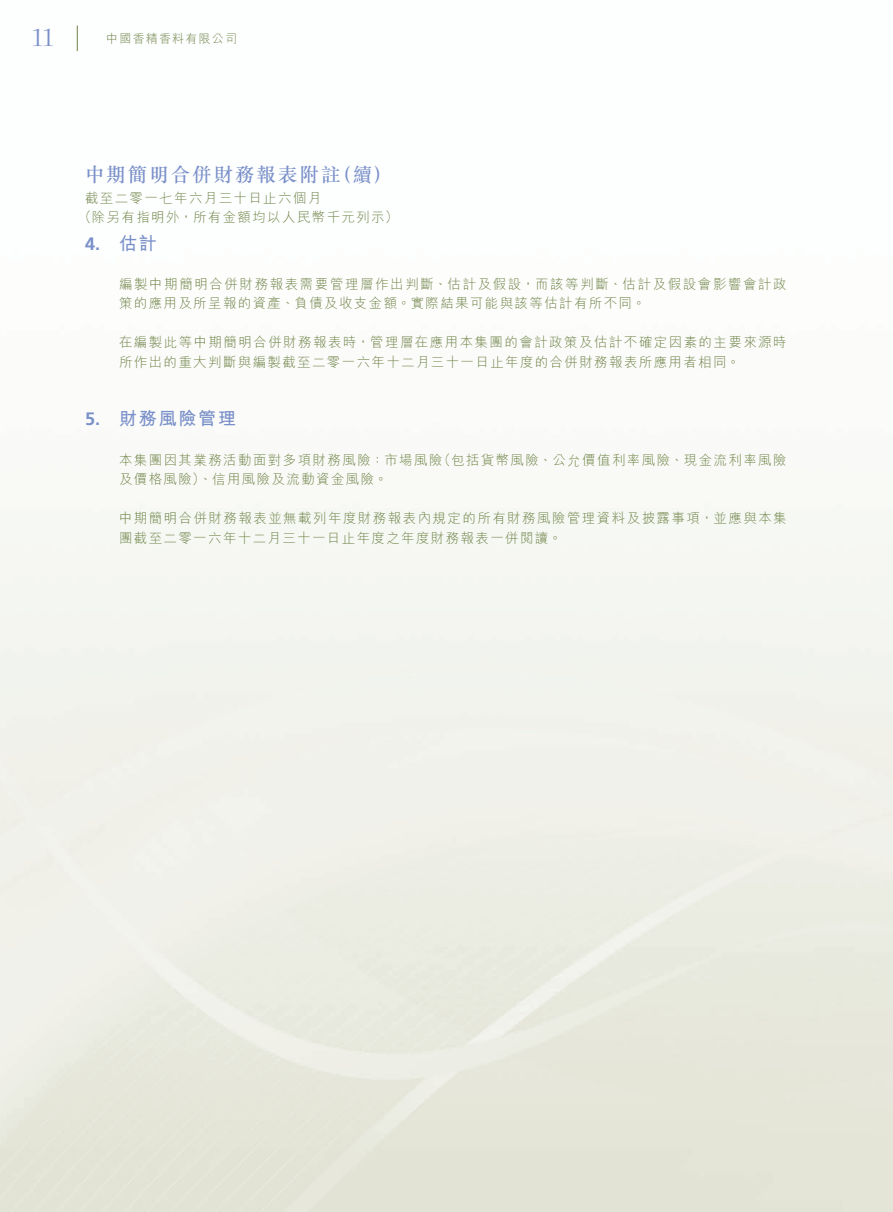
<style>
.page{position:relative;width:893px;height:1212px;background:#fff}
.page>*{position:absolute;margin:0;border:0;box-sizing:border-box;transform-origin:0 0}
.t1{font:24px "Charlemagne Std";color:#7a90c9}
.t2{font:500 19.5px "M Sung HK";letter-spacing:.1em;color:#7a90c9}
.t3{font:700 18px "M Hei HK";letter-spacing:.1em;color:#7a90c9}
.t4{font:700 18px "Frutiger LT Std";color:#7a90c9}
.t5{font:300 13.5px/19.5px "M Hei HK";letter-spacing:.105em;color:#6e8245}
.t6{font:300 12px "M Hei HK";letter-spacing:.1em;color:#6e8245}
.s1{font-family:"M Hei HK"}
.s2{font-family:"Frutiger LT Std"}
</style>
<div class="page">
<svg style="left:77px;top:26px;width:1px;height:25px"></svg>
<h1 class="t1" style="left:32px;top:24px;width:24px">11</h1>
<p class="t6" style="left:106px;top:32px;width:132px">中國香精香料有限公司</p>
<h2 class="t2" style="left:85px;top:161px;width:308px">中期簡明合併財務報表附註（續）</h2>
<p class="t5" style="left:78px;top:188px;width:321px;text-indent:7px">截至二零一七年六月三十日止六個月<br>（除另有指明外，所有金額均以人民幣千元列示）</p>
<h3 class="t4" style="left:85px;top:233px;width:73px">4. <span class="s1">估計</span></h3>
<p class="t5" style="left:119px;top:274px;width:669px">編製中期簡明合併財務報表需要管理層作出判斷、估計及假設，而該等判斷、估計及假設會影響會計政策的應用及所呈報的資產、負債及收支金額。實際結果可能與該等估計有所不同。</p>
<p class="t5" style="left:119px;top:333px;width:669px">在編製此等中期簡明合併財務報表時，管理層在應用本集團的會計政策及估計不確定因素的主要來源時所作出的重大判斷與編製截至二零一六年十二月三十一日止年度的合併財務報表所應用者相同。</p>
<h3 class="t3" style="left:85px;top:406px;width:153px"><span class="s2">5.</span> 財務風險管理</h3>
<p class="t5" style="left:119px;top:450px;width:669px">本集團因其業務活動面對多項財務風險：市場風險（包括貨幣風險、公允價值利率風險、現金流利率風險及價格風險）、信用風險及流動資金風險。</p>
<p class="t5" style="left:119px;top:508px;width:669px">中期簡明合併財務報表並無載列年度財務報表內規定的所有財務風險管理資料及披露事項，並應與本集團截至二零一六年十二月三十一日止年度之年度財務報表一併閱讀。</p>
</div>
